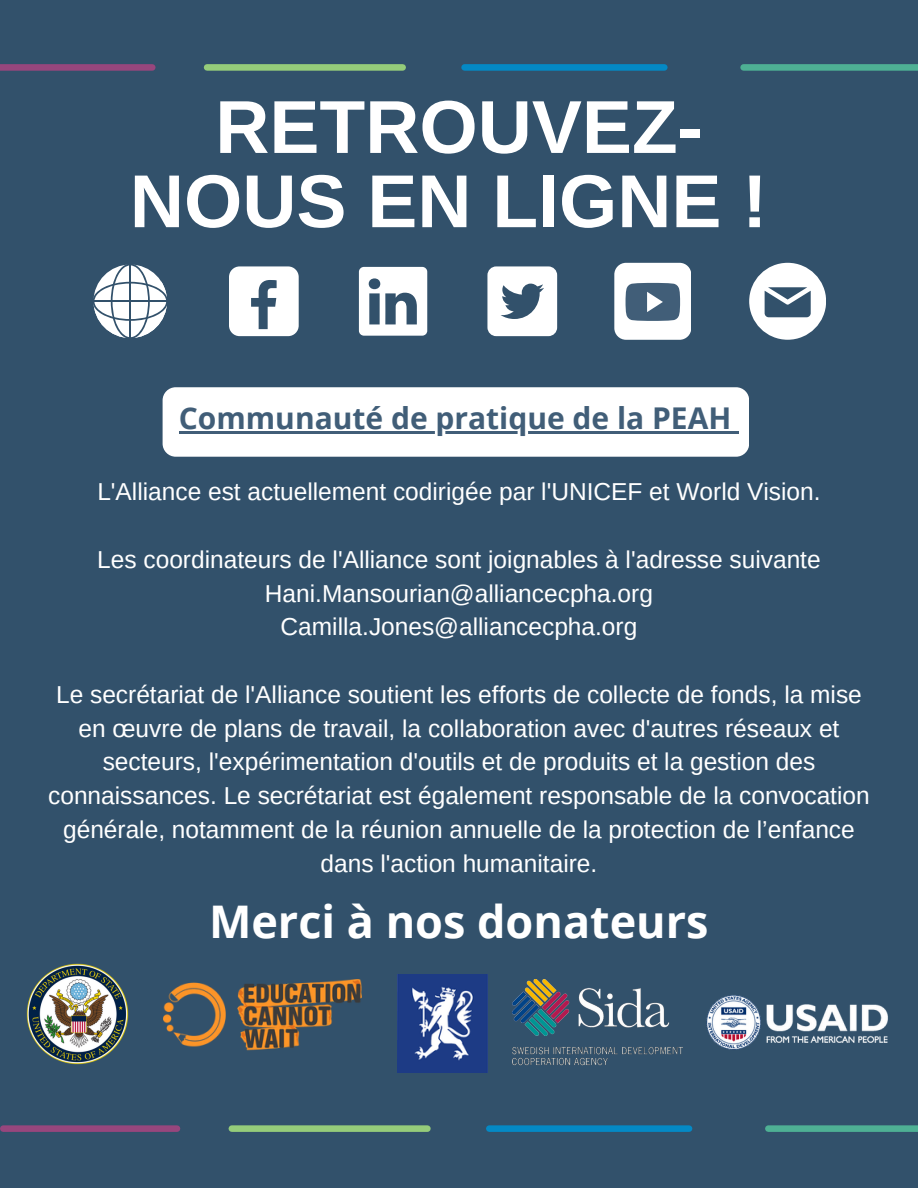
<style>
.page{position:relative;width:918px;height:1188px;background:#32516b}
.page>*{position:absolute;margin:0;border:0;box-sizing:border-box;transform-origin:0 0}
.t1{font:700 75px/74.2px "Arimo";color:#fff;text-align:center}
.t2{font:700 45px "Open Sans";color:#fff}
.t3{font:700 30px "Open Sans";color:#415e78}
.t4{font:24.45px/33.8px "Arimo";color:#fff;text-align:center}
</style>
<div class="page">
<div style="left:3px;top:1125px;width:174px;height:7px;background:#97467d"></div>
<div style="left:232px;top:1125px;width:195px;height:7px;background:#95cc7a"></div>
<div style="left:489px;top:1125px;width:200px;height:7px;background:#0489c5"></div>
<div style="left:768px;top:1125px;width:150px;height:7px;background:#4eb094"></div>
<div style="left:0;top:64px;width:152px;height:7px;background:#97467d"></div>
<div style="left:207px;top:64px;width:196px;height:7px;background:#95cc7a"></div>
<div style="left:465px;top:64px;width:199px;height:7px;background:#0489c5"></div>
<div style="left:744px;top:64px;width:174px;height:7px;background:#4eb094"></div>
<svg style="left:93px;top:264px;width:74px;height:74px"></svg>
<hr style="left:129px;top:265px;width:2px;height:73px;background:#32516b">
<hr style="left:94px;top:300px;width:73px;height:2px;background:#32516b">
<div style="left:229px;top:266px;width:70px;height:70px;background:#fff;border-radius:11px"></div>
<svg style="left:251px;top:280px;width:26px;height:49px"></svg>
<svg style="left:359px;top:267px;width:68px;height:69px"></svg>
<div style="left:487px;top:266px;width:70px;height:70px;background:#fff;border-radius:9px"></div>
<svg style="left:501px;top:284px;width:43px;height:35px"></svg>
<div style="left:614px;top:263px;width:77px;height:76px;background:#fff;border-radius:12px"></div>
<svg style="left:626px;top:283px;width:54px;height:38px;background:#587188"></svg>
<div style="left:163px;top:387px;width:586px;height:70px;background:#fff;border-radius:13px"></div>
<svg style="left:749px;top:263px;width:77px;height:76px"></svg>
<img style="left:27px;top:964px;width:101px;height:101px">
<img style="left:164px;top:979px;width:198px;height:72px">
<img style="left:397px;top:975px;width:90px;height:98px">
<img style="left:682px;top:995px;width:206px;height:55px">
<img style="left:512px;top:979px;width:170px;height:87px">
<hr style="left:179px;top:432px;width:552px;height:2px;background:#415e78">
<svg style="left:731px;top:432px;width:8px;height:2px"></svg>
<h1 class="t1" style="left:130px;top:90px;width:639px">RETROUVEZ-<br>NOUS EN LIGNE !</h1>
<p class="t3" style="left:179px;top:397px;width:554px">Communauté de pratique de la PEAH</p>
<p class="t4" style="left:97px;top:475px;width:725px">L'Alliance est actuellement codirigée par l'UNICEF et World Vision.</p>
<p class="t4" style="left:97px;top:542px;width:725px">Les coordinateurs de l'Alliance sont joignables à l'adresse suivante<br>Hani.Mansourian@alliancecpha.org</p>
<p class="t4" style="left:281px;top:610px;width:358px">Camilla.Jones@alliancecpha.org</p>
<p class="t4" style="left:48px;top:677px;width:823px">Le secrétariat de l'Alliance soutient les efforts de collecte de fonds, la mise en œuvre de plans de travail, la collaboration avec d'autres réseaux et secteurs, l'expérimentation d'outils et de produits et la gestion des connaissances. Le secrétariat est également responsable de la convocation générale, notamment de la réunion annuelle de la protection de l’enfance dans l'action humanitaire.</p>
<p class="t2" style="left:209px;top:890px;width:501px">Merci à nos donateurs</p>
</div>
